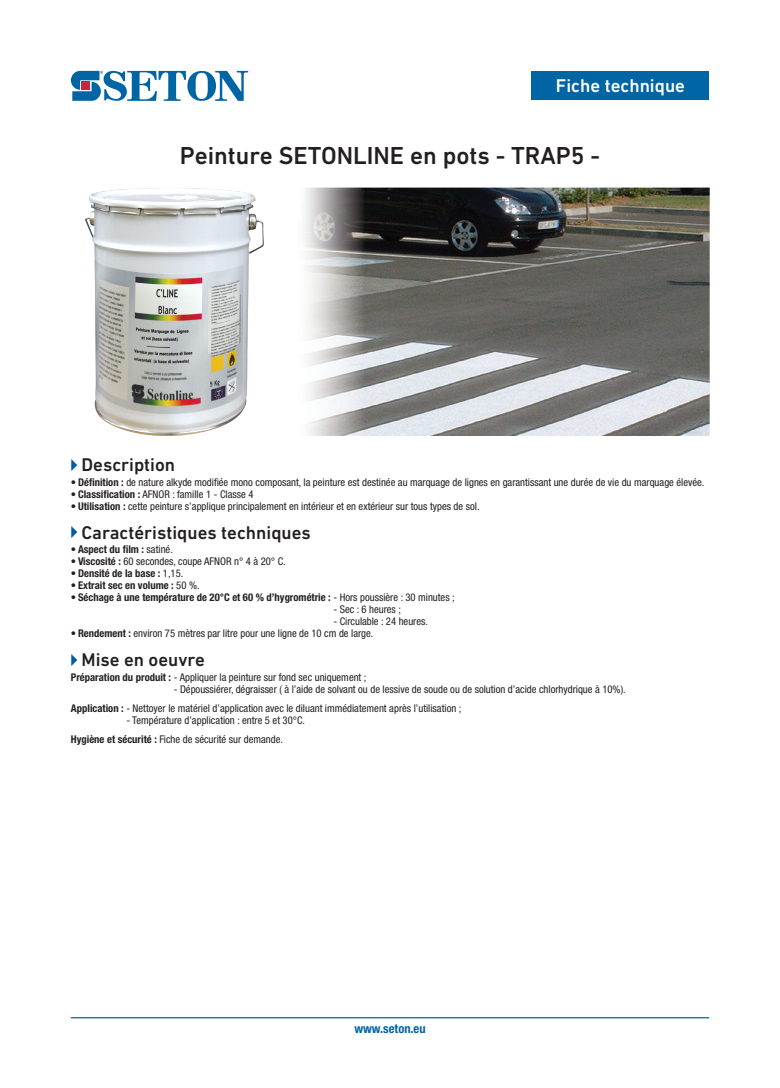
<style>
.page{position:relative;width:780px;height:1088px;background:#fff}
.page>*{position:absolute;margin:0;border:0;box-sizing:border-box;transform-origin:0 0}
.t1{font:500 25px "DIN Next LT Pro";color:#231f20}
.t2{font:500 18.75px "DIN Next LT Pro";color:#231f20}
.t3{font:500 18.75px "DIN Next LT Pro";color:#fff}
.t4{font:700 condensed 12.5px "Helvetica Neue LT Pro";color:#0065a4}
.t5{font:condensed 10.62px/19px "Helvetica Neue LT Pro";color:#231f20}
.t6{font:700 condensed 10.62px "Helvetica Neue LT Pro";color:#231f20}
.s1{font-family:"Abacus Three S Si";font-weight:400;font-size:13.75px;color:#015aaa}
.s2{font-weight:700}
.s3{font-weight:400}
</style>
<div class="page">
<svg style="left:71px;top:71px;width:177px;height:30px"></svg>
<hr style="left:71px;top:1017px;width:638px;height:1px;background:#0065a4">
<div style="left:531px;top:71px;width:178px;height:28px;background:#0065a4"></div>
<img style="left:305px;top:188px;width:404px;height:248px">
<img style="left:85px;top:188px;width:179px;height:248px">
<h2 class="t3" style="left:556px;top:75px;width:131px">Fiche technique</h2>
<h1 class="t1" style="left:180px;top:141px;width:421px">Peinture SETONLINE en pots - TRAP5 -</h1>
<h2 class="t2" style="left:71px;top:454px;width:106px"><span class="s1">A</span> Description</h2>
<p class="t5" style="left:71px;top:473px;width:635px">• <span class="s2">Définition :</span> de nature alkyde modifiée mono composant, la peinture est destinée au marquage de lignes en garantissant une durée de vie du marquage élevée.</p>
<p class="t5" style="left:71px;top:484px;width:184px">• <span class="s2">Classification :</span> AFNOR : famille 1 - Classe 4</p>
<p class="t5" style="left:71px;top:496px;width:410px">• <span class="s2">Utilisation :</span> cette peinture s’applique principalement en intérieur et en extérieur sur tous types de sol.</p>
<h2 class="t2" style="left:71px;top:521px;width:241px"><span class="s1">A</span> Caractéristiques techniques</h2>
<p class="t6" style="left:71px;top:543px;width:103px"><span class="s3">•</span> Aspect du film : <span class="s3">satiné.</span></p>
<p class="t5" style="left:71px;top:552px;width:216px">• <span class="s2">Viscosité :</span> 60 secondes, coupe AFNOR n° 4 à 20° C.</p>
<p class="t6" style="left:71px;top:567px;width:114px"><span class="s3">•</span> Densité de la base : <span class="s3">1,15.</span></p>
<p class="t6" style="left:71px;top:579px;width:130px"><span class="s3">•</span> Extrait sec en volume : <span class="s3">50 %.</span></p>
<p class="t6" style="left:71px;top:591px;width:385px"><span class="s3">•</span> Séchage à une température de 20°C et 60 % d’hygrométrie : <span class="s3">- Hors poussière : 30 minutes ;</span></p>
<p class="t5" style="left:333px;top:599px;width:69px">- Sec : 6 heures ;</p>
<p class="t5" style="left:333px;top:611px;width:96px">- Circulable : 24 heures.</p>
<p class="t5" style="left:71px;top:623px;width:304px">• <span class="s2">Rendement :</span> environ 75 mètres par litre pour une ligne de 10 cm de large.</p>
<h2 class="t2" style="left:71px;top:649px;width:136px"><span class="s1">A</span> Mise en oeuvre</h2>
<p class="t5" style="left:71px;top:667px;width:297px"><span class="s2">Préparation du produit :</span> - Appliquer la peinture sur fond sec uniquement ;</p>
<p class="t5" style="left:71px;top:679px;width:556px;text-indent:103px">- Dépoussiérer, dégraisser ( à l’aide de solvant ou de lessive de soude ou de solution d’acide chlorhydrique à 10%).<br><span class="s2">Application :</span> - Nettoyer le matériel d’application avec le diluant immédiatement après l’utilisation ;</p>
<p class="t5" style="left:71px;top:710px;width:236px;text-indent:55px">- Température d’application : entre 5 et 30°C.<br><span class="s2">Hygiène et sécurité :</span> Fiche de sécurité sur demande.</p>
<p class="t4" style="left:354px;top:1021px;width:73px">www.seton.eu</p>
</div>
